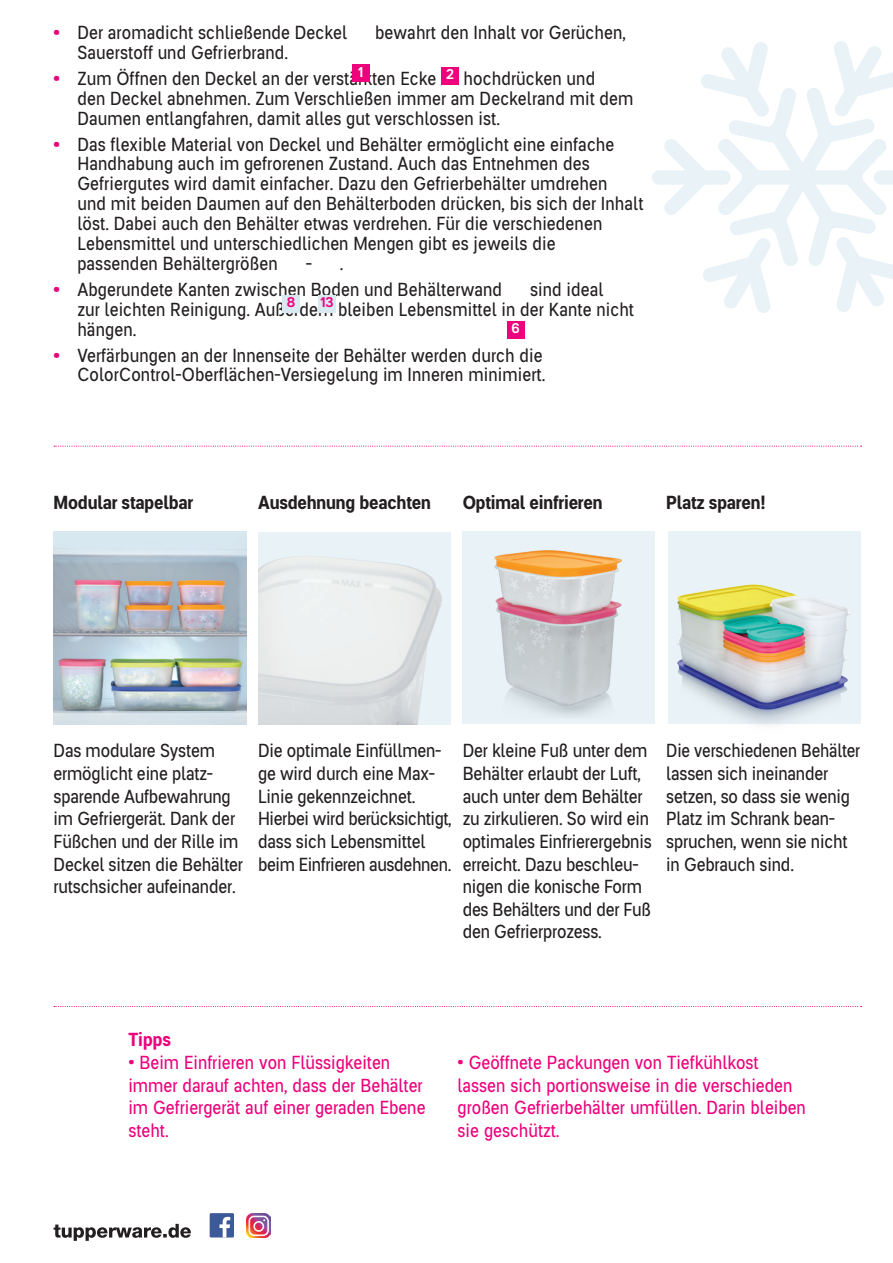
<style>
.page{position:relative;width:893px;height:1263px;background:#fff}
.page>*{position:absolute;margin:0;border:0;box-sizing:border-box;transform-origin:0 0}
.t1{font:18.9px/22.6px "Tupper PRONARROW";letter-spacing:.005em;color:#231f20}
.t2{font:18.9px/22.6px "Tupper PRONARROW";color:#ed027c}
.t3{font:700 18.9px "Tupper PRONARROW";letter-spacing:-.01em;color:#231f20}
.t4{font:700 18.9px "Tupper PRONARROW";color:#ed027c}
.t5{font:500 14.25px "Tupper PRO";color:#ed027c}
.t6{font:500 14.25px "Tupper PRO";color:#fff}
.s1{font-family:"Tupper PRO";font-weight:700;font-size:18px;color:#ed027c}
</style>
<div class="page">
<svg style="left:652px;top:41px;width:241px;height:272px"></svg>
<svg style="left:54px;top:1006px;width:808px;height:1px"></svg>
<svg style="left:54px;top:446px;width:808px;height:1px"></svg>
<img style="left:54px;top:532px;width:192px;height:192px">
<img style="left:258px;top:532px;width:193px;height:192px">
<div style="left:668px;top:532px;width:192px;height:192px;background:#e8f2f7"></div>
<img style="left:677px;top:545px;width:184px;height:180px">
<div style="left:441px;top:67px;width:18px;height:18px;background:#ed027c"></div>
<div style="left:463px;top:532px;width:192px;height:192px;background:#e8f2f7"></div>
<img style="left:500px;top:560px;width:123px;height:156px">
<img style="left:494px;top:550px;width:128px;height:66px">
<div style="left:352px;top:64px;width:17px;height:18px;background:#ed027c"></div>
<div style="left:507px;top:321px;width:18px;height:18px;background:#ed027c"></div>
<div style="left:282px;top:295px;width:18px;height:18px;background:#d8e9f1"></div>
<div style="left:318px;top:295px;width:18px;height:18px;background:#d8e9f1"></div>
<svg style="left:54px;top:1224px;width:137px;height:17px"></svg>
<img style="left:246px;top:1213px;width:25px;height:24px">
<div style="left:210px;top:1213px;width:24px;height:24px;background:#3c5a99"></div>
<svg style="left:219px;top:1217px;width:11px;height:20px"></svg>
<p class="t1" style="left:54px;top:21px;width:295px"><span class="s1">•</span> Der aromadicht schließende Deckel</p>
<p class="t1" style="left:375px;top:21px;width:252px">bewahrt den Inhalt vor Gerüchen,</p>
<p class="t1" style="left:77px;top:40px;width:212px">Sauerstoff und Gefrierbrand.</p>
<p class="t1" style="left:77px;top:68px;width:558px;line-height:20px;text-indent:-24px"><span class="s1">•</span> Zum Öffnen den Deckel an der verstärkten Ecke <sup>2</sup> hochdrücken und<br>den Deckel abnehmen. Zum Verschließen immer am Deckelrand mit dem<br>Daumen entlangfahren, damit alles gut verschlossen ist.</p>
<p class="t1" style="left:77px;top:133px;width:568px;line-height:20px;text-indent:-24px"><span class="s1">•</span> Das flexible Material von Deckel und Behälter ermöglicht eine einfache Handhabung auch im gefrorenen Zustand. Auch das Entnehmen des Gefriergutes wird damit einfacher. Dazu den Gefrierbehälter umdrehen<br>und mit beiden Daumen auf den Behälterboden drücken, bis sich der Inhalt löst. Dabei auch den Behälter etwas verdrehen. Für die verschiedenen Lebensmittel und unterschiedlichen Mengen gibt es jeweils die<br>passenden Behältergrößen</p>
<p class="t6" style="left:357px;top:60px;width:8px">1</p>
<p class="t1" style="left:306px;top:251px;width:39px">- .</p>
<p class="t1" style="left:54px;top:277px;width:450px"><span class="s1">•</span> Abgerundete Kanten zwischen Boden und Behälterwand</p>
<p class="t1" style="left:77px;top:279px;width:558px;line-height:20px;text-indent:453px">sind ideal<br>zur leichten Reinigung. Außerdem bleiben Lebensmittel in der Kante nicht hängen.</p>
<p class="t1" style="left:54px;top:344px;width:493px;line-height:20px;text-align:right"><span class="s1">•</span> Verfärbungen an der Innenseite der Behälter werden durch die<br>ColorControl-Oberflächen-Versiegelung im Inneren minimiert.</p>
<p class="t5" style="left:287px;top:291px;width:10px">8</p>
<p class="t5" style="left:320px;top:291px;width:15px">13</p>
<p class="t6" style="left:511px;top:317px;width:10px">6</p>
<p class="t3" style="left:54px;top:490px;width:141px">Modular stapelbar</p>
<p class="t3" style="left:258px;top:490px;width:174px">Ausdehnung beachten</p>
<p class="t3" style="left:463px;top:490px;width:141px">Optimal einfrieren</p>
<p class="t3" style="left:666px;top:490px;width:101px">Platz sparen!</p>
<p class="t1" style="left:54px;top:739px;width:191px">Das modulare System ermöglicht eine platz&shy;sparende Aufbewahrung im Gefriergerät. Dank der<br>Füßchen und der Rille im<br>Deckel sitzen die Behälter rutschsicher aufeinander.</p>
<p class="t1" style="left:258px;top:739px;width:195px">Die optimale Einfüllmen&shy;ge wird durch eine Max-<br>Linie gekennzeichnet.<br>Hierbei wird berücksichtigt, dass sich Lebensmittel beim Einfrieren ausdehnen.</p>
<p class="t1" style="left:463px;top:739px;width:191px">Der kleine Fuß unter dem<br>Behälter erlaubt der Luft, auch unter dem Behälter zu zirkulieren. So wird ein optimales Einfrierergebnis erreicht. Dazu beschleu&shy;nigen die konische Form des Behälters und der Fuß den Gefrierprozess.</p>
<p class="t1" style="left:666px;top:739px;width:196px">Die verschiedenen Behälter lassen sich ineinander setzen, so dass sie wenig<br>Platz im Schrank bean&shy;spruchen, wenn sie nicht in Gebrauch sind.</p>
<p class="t4" style="left:128px;top:1027px;width:44px">Tipps</p>
<p class="t2" style="left:128px;top:1050px;width:299px">• Beim Einfrieren von Flüssigkeiten immer darauf achten, dass der Behälter im Gefriergerät auf einer geraden Ebene steht.</p>
<p class="t2" style="left:458px;top:1050px;width:350px">• Geöffnete Packungen von Tiefkühlkost lassen sich portionsweise in die verschieden großen Gefrierbehälter umfüllen. Darin bleiben sie geschützt.</p>
</div>
